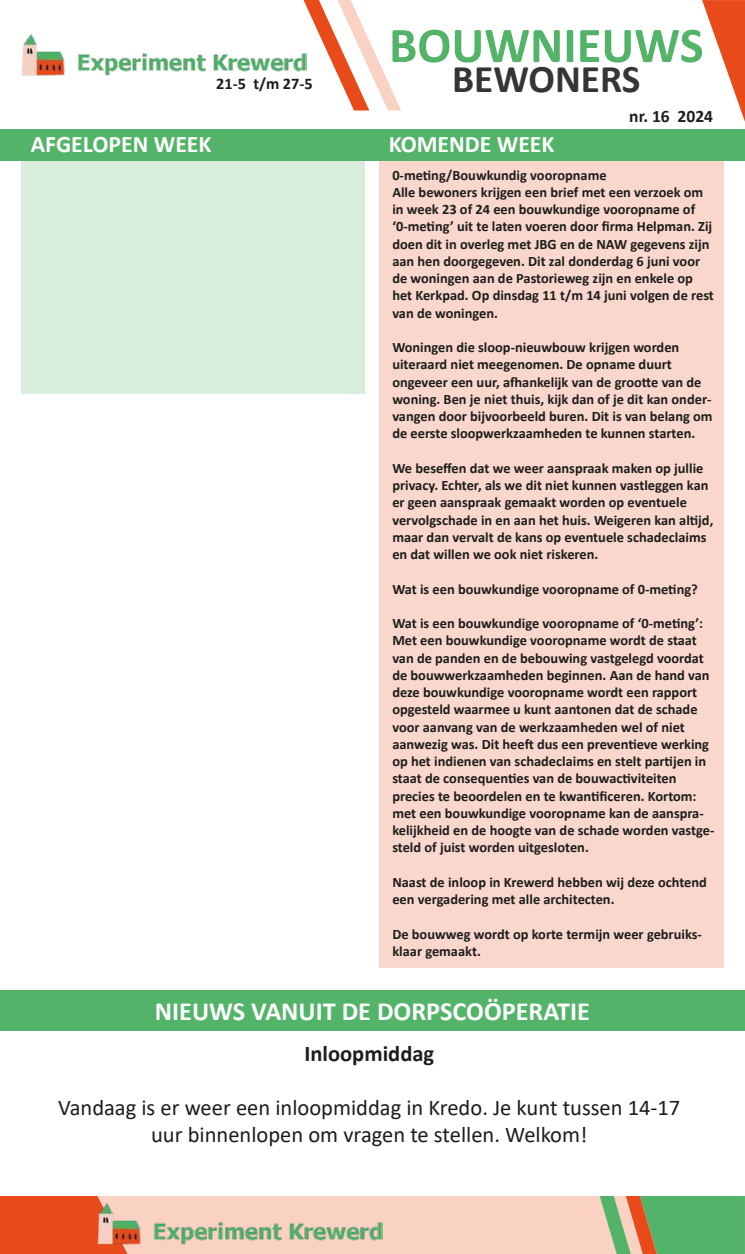
<style>
.page{position:relative;width:745px;height:1254px;background:#fff}
.page>*{position:absolute;margin:0;border:0;box-sizing:border-box;transform-origin:0 0}
.t1{font:700 50.38px "Calibri";color:#53b368}
.t2{font:700 39.25px "Calibri";color:#353534}
.t3{font:700 26.25px "Calibri";color:#fff}
.t4{font:700 23.75px "Calibri";color:#fff}
.t5{font:22.5px/27px "Calibri";color:#1d1d1b;text-align:center}
.t6{font:700 22.5px "Calibri";color:#1d1d1b}
.t7{font:700 17.5px "Calibri";color:#1d1d1b}
.t8{font:700 16.25px "Calibri";color:#1d1d1b}
.t9{font:700 14.38px/17.2px "Calibri";color:#1d1d1b}
</style>
<div class="page">
<div style="left:378px;top:161px;width:345px;height:807px;background:#f9d7cc"></div>
<img style="left:22px;top:34px;width:281px;height:42px">
<div style="left:0;top:129px;width:744px;height:32px;background:#53b368"></div>
<svg style="left:303px;top:0;width:98px;height:111px"></svg>
<svg style="left:702px;top:0;width:42px;height:119px"></svg>
<div style="left:21px;top:161px;width:343px;height:233px;background:#d9eedd"></div>
<svg style="left:0;top:1196px;width:744px;height:58px"></svg>
<img style="left:97px;top:1196px;width:285px;height:56px">
<div style="left:0;top:990px;width:744px;height:41px;background:#53b368"></div>
<p class="t8" style="left:216px;top:73px;width:98px">21-5 t/m 27-5</p>
<h1 class="t1" style="left:389px;top:10px;width:316px">BOUWNIEUWS</h1>
<h2 class="t2" style="left:452px;top:51px;width:190px">BEWONERS</h2>
<p class="t7" style="left:629px;top:104px;width:85px">nr. 16 2024</p>
<h3 class="t4" style="left:31px;top:128px;width:182px">AFGELOPEN WEEK</h3>
<h3 class="t4" style="left:388px;top:128px;width:167px">KOMENDE WEEK</h3>
<p class="t9" style="left:392px;top:166px;width:323px">0-meting/Bouwkundig vooropname<br>Alle bewoners krijgen een brief met een verzoek om in week 23 of 24 een bouwkundige vooropname of ‘0-meting’ uit te laten voeren door firma Helpman. Zij doen dit in overleg met JBG en de NAW gegevens zijn aan hen doorgegeven. Dit zal donderdag 6 juni voor de woningen aan de Pastorieweg zijn en enkele op het Kerkpad. Op dinsdag 11 t/m 14 juni volgen de rest van de woningen.</p>
<p class="t9" style="left:392px;top:339px;width:321px">Woningen die sloop-nieuwbouw krijgen worden uiteraard niet meegenomen. De opname duurt ongeveer een uur, afhankelijk van de grootte van de woning. Ben je niet thuis, kijk dan of je dit kan onder&shy;vangen door bijvoorbeeld buren. Dit is van belang om de eerste sloopwerkzaamheden te kunnen starten.</p>
<p class="t9" style="left:392px;top:459px;width:322px">We beseffen dat we weer aanspraak maken op jullie privacy. Echter, als we dit niet kunnen vastleggen kan er geen aanspraak gemaakt worden op eventuele vervolgschade in en aan het huis. Weigeren kan altijd, maar dan vervalt de kans op eventuele schadeclaims en dat willen we ook niet riskeren.</p>
<p class="t9" style="left:392px;top:580px;width:307px">Wat is een bouwkundige vooropname of 0-meting?</p>
<p class="t9" style="left:392px;top:615px;width:323px">Wat is een bouwkundige vooropname of ‘0-meting’:<br>Met een bouwkundige vooropname wordt de staat van de panden en de bebouwing vastgelegd voordat de bouwwerkzaamheden beginnen. Aan de hand van deze bouwkundige vooropname wordt een rapport opgesteld waarmee u kunt aantonen dat de schade voor aanvang van de werkzaamheden wel of niet aanwezig was. Dit heeft dus een preventieve werking op het indienen van schadeclaims en stelt partijen in staat de consequenties van de bouwactiviteiten precies te beoordelen en te kwantificeren. Kortom: met een bouwkundige vooropname kan de aanspra&shy;kelijkheid en de hoogte van de schade worden vastge&shy;steld of juist worden uitgesloten.</p>
<p class="t9" style="left:392px;top:873px;width:316px">Naast de inloop in Krewerd hebben wij deze ochtend een vergadering met alle architecten.</p>
<p class="t9" style="left:392px;top:925px;width:311px">De bouwweg wordt op korte termijn weer gebruiks&shy;klaar gemaakt.</p>
<h3 class="t3" style="left:155px;top:993px;width:436px">NIEUWS VANUIT DE DORPSCOÖPERATIE</h3>
<h3 class="t6" style="left:304px;top:1038px;width:131px">Inloopmiddag</h3>
<h3 class="t5" style="left:58px;top:1094px;width:623px">Vandaag is er weer een inloopmiddag in Kredo. Je kunt tussen 14-17 uur binnenlopen om vragen te stellen. Welkom!</h3>
</div>
